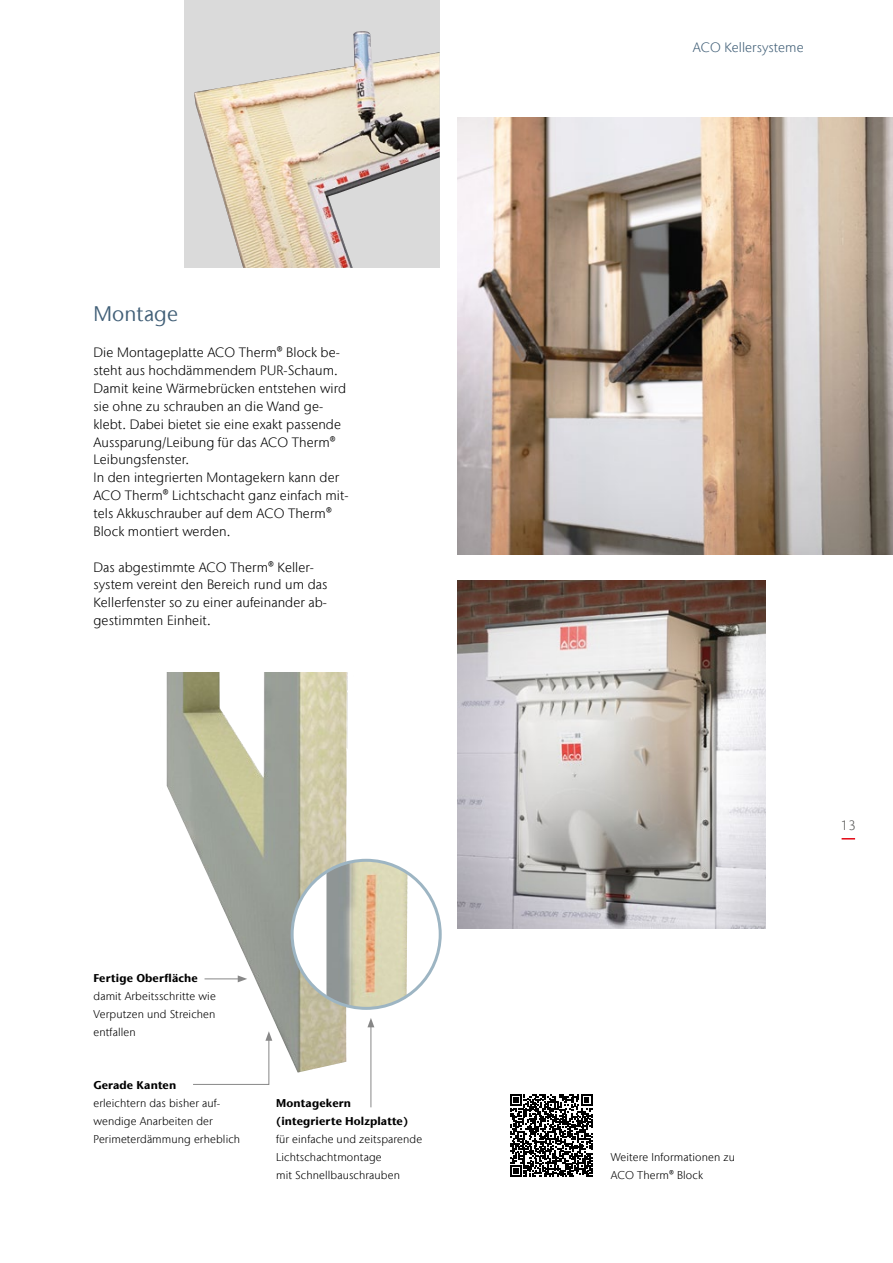
<style>
.page{position:relative;width:893px;height:1263px;background:#fff}
.page>*{position:absolute;margin:0;border:0;box-sizing:border-box;transform-origin:0 0}
.t1{font:21px "Stone Sans IIITC Com";letter-spacing:.005em;color:#415f77}
.t2{font:300 13.5px/17.9px "Stone Sans IIITC Com";letter-spacing:.005em;color:#000}
.t3{font:300 13.5px "Stone Sans IIITC Com";letter-spacing:.005em;color:#415f77}
.t4{font:300 13.5px "Stone Sans IIITC Com";color:#575756}
.t5{font:300 11.25px/17.9px "Stone Sans IIITC Com";letter-spacing:.01em;color:#000}
.t6{font:700 11.25px/17.9px "Stone Sans IIITC Com";letter-spacing:.01em;color:#000}
.s1{font-weight:400}
</style>
<div class="page">
<img style="left:166px;top:672px;width:265px;height:400px">
<div style="left:292px;top:860px;width:148px;height:148px;background:#fff;border-radius:50%"></div>
<img style="left:326px;top:860px;width:81px;height:148px">
<div style="left:291px;top:859px;width:151px;height:151px;border:3px solid #9db5c3;border-radius:50%"></div>
<img style="left:458px;top:580px;width:307px;height:349px">
<img style="left:458px;top:118px;width:435px;height:436px">
<div style="left:185px;top:0;width:255px;height:268px;background:#dadada"></div>
<img style="left:194px;top:31px;width:246px;height:237px">
<hr style="left:205px;top:978px;width:35px;height:1px;background:#878787">
<svg style="left:238px;top:975px;width:9px;height:7px"></svg>
<svg style="left:192px;top:1031px;width:80px;height:54px"></svg>
<svg style="left:510px;top:1094px;width:82px;height:83px"></svg>
<hr style="left:371px;top:1025px;width:1px;height:82px;background:#878787">
<svg style="left:367px;top:1018px;width:7px;height:9px"></svg>
<svg style="left:842px;top:838px;width:13px;height:1px"></svg>
<h1 class="t1" style="left:94px;top:301px;width:86px">Montage</h1>
<p class="t2" style="left:94px;top:343px;width:257px">Die Montageplatte ACO Therm<span class="s1">®</span> Block be&shy;steht aus hochdämmendem PUR-Schaum.<br>Damit keine Wärmebrücken entstehen wird sie ohne zu schrauben an die Wand ge&shy;klebt. Dabei bietet sie eine exakt passende Aussparung/Leibung für das ACO Therm<span class="s1">® </span>Leibungsfenster.<br>In den integrierten Montagekern kann der ACO Therm<span class="s1">®</span> Lichtschacht ganz einfach mit&shy;tels Akkuschrauber auf dem ACO Therm<span class="s1">® </span>Block montiert werden.</p>
<p class="t2" style="left:94px;top:558px;width:235px">Das abgestimmte ACO Therm<span class="s1">®</span> Keller&shy;system vereint den Bereich rund um das Kellerfenster so zu einer aufeinander ab&shy;gestimmten Einheit.</p>
<p class="t6" style="left:94px;top:969px;width:106px">Fertige Oberfläche</p>
<p class="t5" style="left:94px;top:987px;width:124px;text-align:justify">damit Arbeitsschritte wie Verputzen und Streichen entfallen</p>
<p class="t6" style="left:93px;top:1076px;width:84px">Gerade Kanten</p>
<p class="t5" style="left:93px;top:1094px;width:148px">erleichtern das bisher auf&shy;wendige Anarbeiten der<br>Perimeterdämmung erheblich</p>
<p class="t6" style="left:276px;top:1094px;width:134px">Montagekern (integrierte Holzplatte)</p>
<p class="t5" style="left:276px;top:1130px;width:148px">für einfache und zeitsparende<br>Lichtschachtmontage<br>mit Schnellbauschrauben</p>
<p class="t3" style="left:693px;top:38px;width:112px">ACO Kellersysteme</p>
<p class="t4" style="left:841px;top:816px;width:16px">13</p>
<p class="t5" style="left:611px;top:1148px;width:126px">Weitere Informationen zu<br>ACO Therm<span class="s1">®</span> Block</p>
</div>
